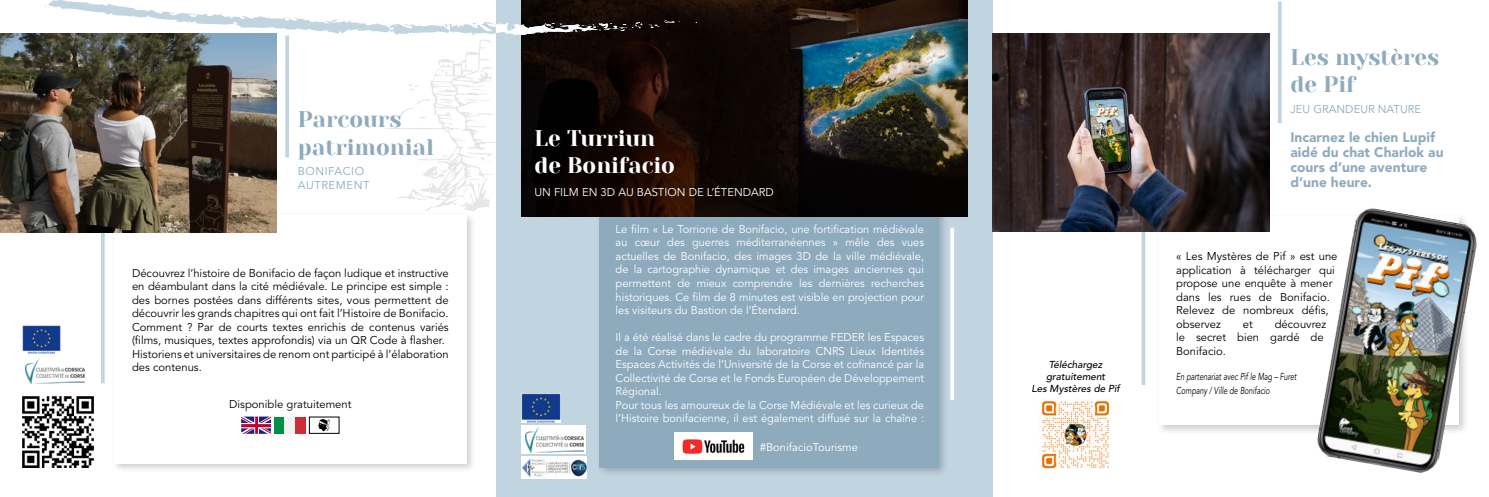
<style>
.page{position:relative;width:1489px;height:497px;background:#fff}
.page>*{position:absolute;margin:0;border:0;box-sizing:border-box;transform-origin:0 0}
.t1{font:22.5px/27px "Yeseva One";color:#8eabbe}
.t2{font:22.5px "Yeseva One";color:#fff}
.t3{font:900 13.75px/15px "Avenir LT Std";color:#8eabbe}
.t4{font:11.25px/13.5px "Avenir LT Std";color:#fff;text-align:justify}
.t5{font:11.25px/13.5px "Avenir LT Std";color:#000}
.t6{font:11.25px "Avenir LT Std";letter-spacing:.05em;color:#8eabbe}
.t7{font:11.25px "Avenir LT Std";color:#8eabbe}
.t8{font:italic 10px/13.5px "Avenir LT Std";color:#000;scale:.72 1}
.t9{font:italic 500 10px/12px "Avenir LT Std";color:#000}
</style>
<div class="page">
<div style="left:496px;top:0;width:496px;height:496px;background:#c1d5e1"></div>
<svg style="left:950px;top:228px;width:4px;height:171px"></svg>
<div style="left:596px;top:192px;width:352px;height:285px;background:#000;opacity:.2"></div>
<div style="left:599px;top:196px;width:339px;height:271px;background:#8eabbe"></div>
<img style="left:521px;top:0;width:446px;height:216px">
<svg style="left:101px;top:232px;width:4px;height:151px"></svg>
<div style="left:111px;top:211px;width:366px;height:262px;background:#000;opacity:.2"></div>
<div style="left:114px;top:215px;width:352px;height:247px;background:#fff"></div>
<img style="left:0;top:34px;width:276px;height:198px">
<svg style="left:44px;top:0;width:636px;height:212px"></svg>
<img style="left:22px;top:396px;width:71px;height:71px">
<img style="left:674px;top:432px;width:79px;height:27px">
<img style="left:521px;top:393px;width:39px;height:29px">
<img style="left:521px;top:456px;width:66px;height:21px">
<div style="left:521px;top:424px;width:64px;height:29px;background:#fff"></div>
<img style="left:525px;top:426px;width:58px;height:26px">
<svg style="left:1141px;top:231px;width:4px;height:153px"></svg>
<div style="left:1155px;top:213px;width:314px;height:222px;background:#000;opacity:.2"></div>
<div style="left:1159px;top:216px;width:299px;height:208px;background:#fff"></div>
<img style="left:992px;top:33px;width:277px;height:198px">
<svg style="left:1278px;top:2px;width:3px;height:121px"></svg>
<img style="left:1314px;top:208px;width:163px;height:265px">
<img style="left:1041px;top:400px;width:69px;height:69px">
<img style="left:22px;top:325px;width:39px;height:28px">
<svg style="left:25px;top:365px;width:60px;height:19px"></svg>
<img style="left:26px;top:358px;width:58px;height:25px">
<svg style="left:241px;top:416px;width:30px;height:17px"></svg>
<div style="left:275px;top:416px;width:10px;height:17px;background:#009145"></div>
<div style="left:285px;top:416px;width:10px;height:17px;background:#f2f2f2"></div>
<div style="left:295px;top:416px;width:10px;height:17px;background:#cf2b38"></div>
<svg style="left:318px;top:419px;width:12px;height:12px"></svg>
<p class="t1" style="left:298px;top:107px;width:137px">Parcours patrimonial</p>
<p class="t6" style="left:298px;top:164px;width:68px">BONIFACIO</p>
<p class="t6" style="left:298px;top:178px;width:73px">AUTREMENT</p>
<p class="t5" style="left:132px;top:266px;width:318px;text-align:justify">Découvrez l’histoire de Bonifacio de façon ludique et instructive en déambulant dans la cité médiévale. Le principe est simple : des bornes postées dans différents sites, vous permettent de découvrir les grands chapitres qui ont fait l’Histoire de Bonifacio.<br>Comment ? Par de courts textes enrichis de contenus variés (films, musiques, textes approfondis) via un QR Code à flasher.</p>
<p class="t5" style="left:132px;top:347px;width:318px">Historiens et universitaires de renom ont participé à l’élaboration des contenus.</p>
<p class="t5" style="left:229px;top:397px;width:124px">Disponible gratuitement</p>
<p class="t2" style="left:534px;top:125px;width:122px">Le Turriun</p>
<p class="t2" style="left:534px;top:152px;width:142px">de Bonifacio</p>
<p class="t4" style="left:534px;top:185px;width:241px">UN FILM EN 3D AU BASTION DE L’ÉTENDARD</p>
<p class="t4" style="left:615px;top:222px;width:310px">Le film « Le Torrione de Bonifacio, une fortification médiévale au cœur des guerres méditerranéennes » mêle des vues actuelles de Bonifacio, des images 3D de la ville médiévale, de la cartographie dynamique et des images anciennes qui permettent de mieux comprendre les dernières recherches historiques. Ce film de 8 minutes est visible en projection pour les visiteurs du Bastion de l’Étendard.</p>
<p class="t4" style="left:615px;top:330px;width:310px">Il a été réalisé dans le cadre du programme FEDER les Espaces de la Corse médiévale du laboratoire CNRS Lieux Identités Espaces Activités de l’Université de la Corse et cofinancé par la Collectivité de Corse et le Fonds Européen de Développement Régional.</p>
<p class="t4" style="left:615px;top:398px;width:310px">Pour tous les amoureux de la Corse Médiévale et les curieux de l’Histoire bonifacienne, il est également diffusé sur la chaîne :</p>
<p class="t4" style="left:760px;top:440px;width:100px">#BonifacioTourisme</p>
<p class="t9" style="left:1045px;top:358px;width:61px">Téléchargez gratuitement</p>
<p class="t9" style="left:1031px;top:382px;width:90px">Les Mystères de Pif</p>
<p class="t1" style="left:1290px;top:44px;width:150px">Les mystères</p>
<p class="t1" style="left:1290px;top:71px;width:67px">de Pif</p>
<p class="t7" style="left:1290px;top:102px;width:132px">JEU GRANDEUR NATURE</p>
<p class="t3" style="left:1290px;top:129px;width:155px">Incarnez le chien Lupif aidé du chat Charlok au cours d’une aventure d’une heure.</p>
<p class="t5" style="left:1176px;top:249px;width:163px">« Les Mystères de Pif » est une application à télécharger qui propose une enquête à mener dans les rues de Bonifacio.<br>Relevez de nombreux défis, observez</p>
<p class="t5" style="left:1176px;top:317px;width:152px;text-indent:99px">découvrez le secret bien gardé de<br>Bonifacio.</p>
<p class="t8" style="left:1176px;top:370px;width:169px">En partenariat avec Pif le Mag – Furet<br>Company / Ville de Bonifacio</p>
<p class="t5" style="left:1242px;top:317px;width:11px">et</p>
</div>
